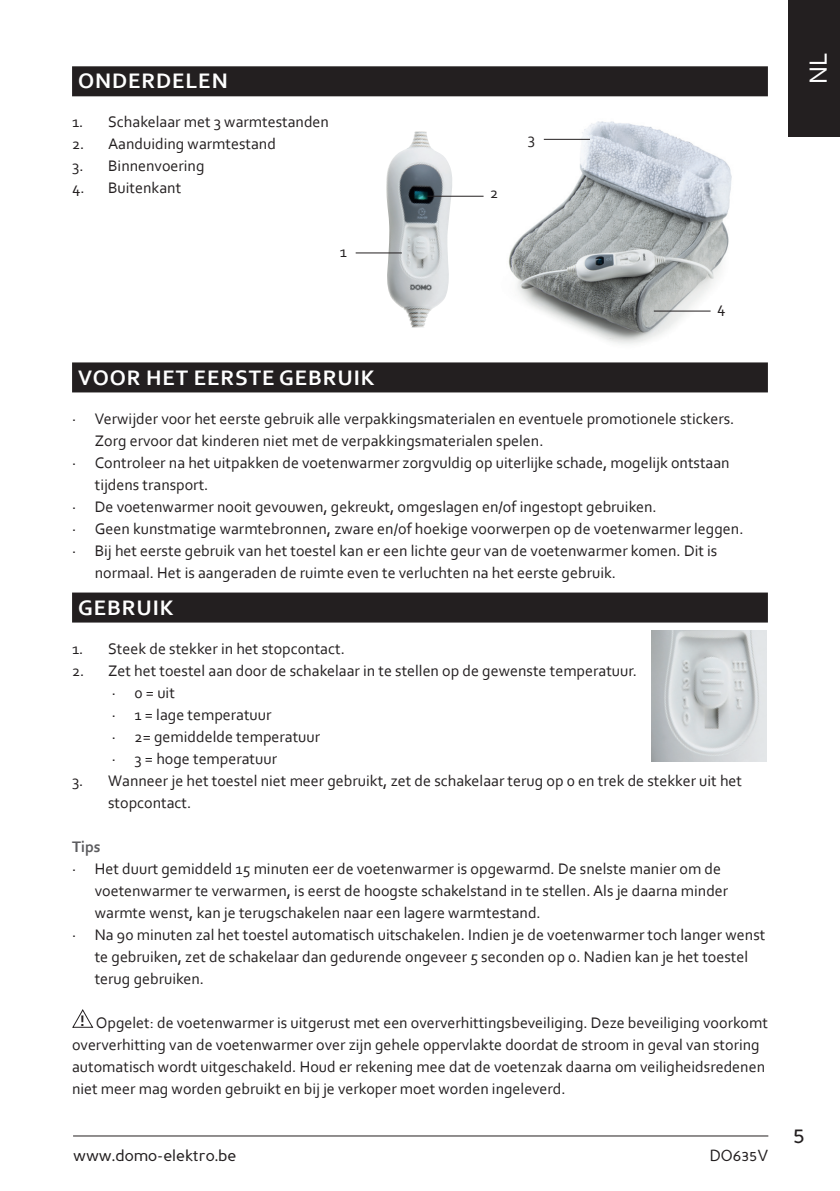
<style>
.page{position:relative;width:840px;height:1191px;background:#fff}
.page>*{position:absolute;margin:0;border:0;box-sizing:border-box;transform-origin:0 0}
.t1{font:26px "Corbel";color:#fff}
.t2{font:24px "Perspective Sans";color:#231f20}
.t3{font:700 22px "Corbel";letter-spacing:.04em;color:#fff}
.t4{font:16px/22px "Corbel";color:#231f20}
.t5{font:16px "Perspective Sans";color:#231f20}
.t6{font:700 16px "Corbel";color:#5c5c5f}
.s1{font-weight:700}
</style>
<div class="page">
<hr style="left:73px;top:1135px;width:694px;height:1px;background:#231f20">
<div style="left:788px;top:0;width:51px;height:136px;background:#231f20"></div>
<div style="left:72px;top:66px;width:695px;height:30px;background:#231f20"></div>
<div style="left:72px;top:362px;width:695px;height:30px;background:#231f20"></div>
<div style="left:72px;top:592px;width:695px;height:30px;background:#231f20"></div>
<svg style="left:72px;top:1009px;width:22px;height:19px"></svg>
<img style="left:651px;top:630px;width:115px;height:131px">
<img style="left:483px;top:121px;width:249px;height:223px">
<img style="left:386px;top:132px;width:67px;height:195px">
<hr style="left:355px;top:252px;width:46px;height:1px;background:#231f20">
<hr style="left:543px;top:139px;width:46px;height:1px;background:#231f20">
<hr style="left:426px;top:196px;width:57px;height:1px;background:#231f20">
<hr style="left:653px;top:310px;width:57px;height:1px;background:#231f20">
<h3 class="t3" style="left:78px;top:67px;width:151px">ONDERDELEN</h3>
<p class="t4" style="left:72px;top:111px;width:258px">1. Schakelaar met 3 warmtestanden</p>
<p class="t4" style="left:72px;top:133px;width:205px">2. Aanduiding warmtestand</p>
<p class="t4" style="left:72px;top:155px;width:134px">3. Binnenvoering</p>
<p class="t4" style="left:72px;top:177px;width:111px">4. Buitenkant</p>
<p class="t4" style="left:339px;top:240px;width:9px">1</p>
<p class="t4" style="left:490px;top:182px;width:10px">2</p>
<p class="t4" style="left:527px;top:127px;width:9px">3</p>
<p class="t4" style="left:716px;top:297px;width:10px">4</p>
<h3 class="t3" style="left:78px;top:363px;width:298px">VOOR HET EERSTE GEBRUIK</h3>
<p class="t4" style="left:72px;top:407px;width:663px">· Verwijder voor het eerste gebruik alle verpakkingsmaterialen en eventuele promotionele stickers.</p>
<p class="t4" style="left:95px;top:429px;width:450px">Zorg ervoor dat kinderen niet met de verpakkingsmaterialen spelen.</p>
<p class="t4" style="left:72px;top:451px;width:658px">· Controleer na het uitpakken de voetenwarmer zorgvuldig op uiterlijke schade, mogelijk ontstaan</p>
<p class="t4" style="left:95px;top:473px;width:115px">tijdens transport.</p>
<p class="t4" style="left:72px;top:495px;width:585px">· De voetenwarmer nooit gevouwen, gekreukt, omgeslagen en/of ingestopt gebruiken.</p>
<p class="t4" style="left:72px;top:517px;width:672px">· Geen kunstmatige warmtebronnen, zware en/of hoekige voorwerpen op de voetenwarmer leggen.</p>
<p class="t4" style="left:72px;top:539px;width:646px">· Bij het eerste gebruik van het toestel kan er een lichte geur van de voetenwarmer komen. Dit is</p>
<p class="t4" style="left:95px;top:561px;width:522px">normaal. Het is aangeraden de ruimte even te verluchten na het eerste gebruik.</p>
<h3 class="t3" style="left:78px;top:593px;width:97px">GEBRUIK</h3>
<p class="t4" style="left:72px;top:637px;width:274px">1. Steek de stekker in het stopcontact.</p>
<p class="t4" style="left:112px;top:659px;width:526px;text-indent:-40px">2. Zet het toestel aan door de schakelaar in te stellen op de gewenste temperatuur. · 0 = uit<br>· 1 = lage temperatuur<br>· 2= gemiddelde temperatuur<br>· 3 = hoge temperatuur</p>
<p class="t4" style="left:108px;top:769px;width:635px;text-indent:-36px">3. Wanneer je het toestel niet meer gebruikt, zet de schakelaar terug op 0 en trek de stekker uit het stopcontact.</p>
<p class="t6" style="left:72px;top:836px;width:30px">Tips</p>
<p class="t4" style="left:72px;top:857px;width:650px">· Het duurt gemiddeld 15 minuten eer de voetenwarmer is opgewarmd. De snelste manier om de</p>
<p class="t4" style="left:95px;top:879px;width:634px">voetenwarmer te verwarmen, is eerst de hoogste schakelstand in te stellen. Als je daarna minder</p>
<p class="t4" style="left:95px;top:901px;width:447px">warmte wenst, kan je terugschakelen naar een lagere warmtestand.</p>
<p class="t4" style="left:72px;top:923px;width:694px">· Na 90 minuten zal het toestel automatisch uitschakelen. Indien je de voetenwarmer toch langer wenst</p>
<p class="t4" style="left:95px;top:945px;width:654px">te gebruiken, zet de schakelaar dan gedurende ongeveer 5 seconden op 0. Nadien kan je het toestel</p>
<p class="t4" style="left:95px;top:967px;width:111px">terug gebruiken.</p>
<p class="t4" style="left:72px;top:1011px;width:697px;text-indent:8px"><span class="s1">!</span> Opgelet: de voetenwarmer is uitgerust met een oververhittingsbeveiliging. Deze beveiliging voorkomt oververhitting van de voetenwarmer over zijn gehele oppervlakte doordat de stroom in geval van storing automatisch wordt uitgeschakeld. Houd er rekening mee dat de voetenzak daarna om veiligheidsredenen niet meer mag worden gebruikt en bij je verkoper moet worden ingeleverd.</p>
<p class="t5" style="left:73px;top:1146px;width:165px">www.domo-elektro.be</p>
<p class="t5" style="left:709px;top:1146px;width:60px">DO635V</p>
<h1 class="t1" style="left:801px;top:84px;width:33px;rotate:-90deg">NL</h1>
<h2 class="t2" style="left:792px;top:1120px;width:14px">5</h2>
</div>
